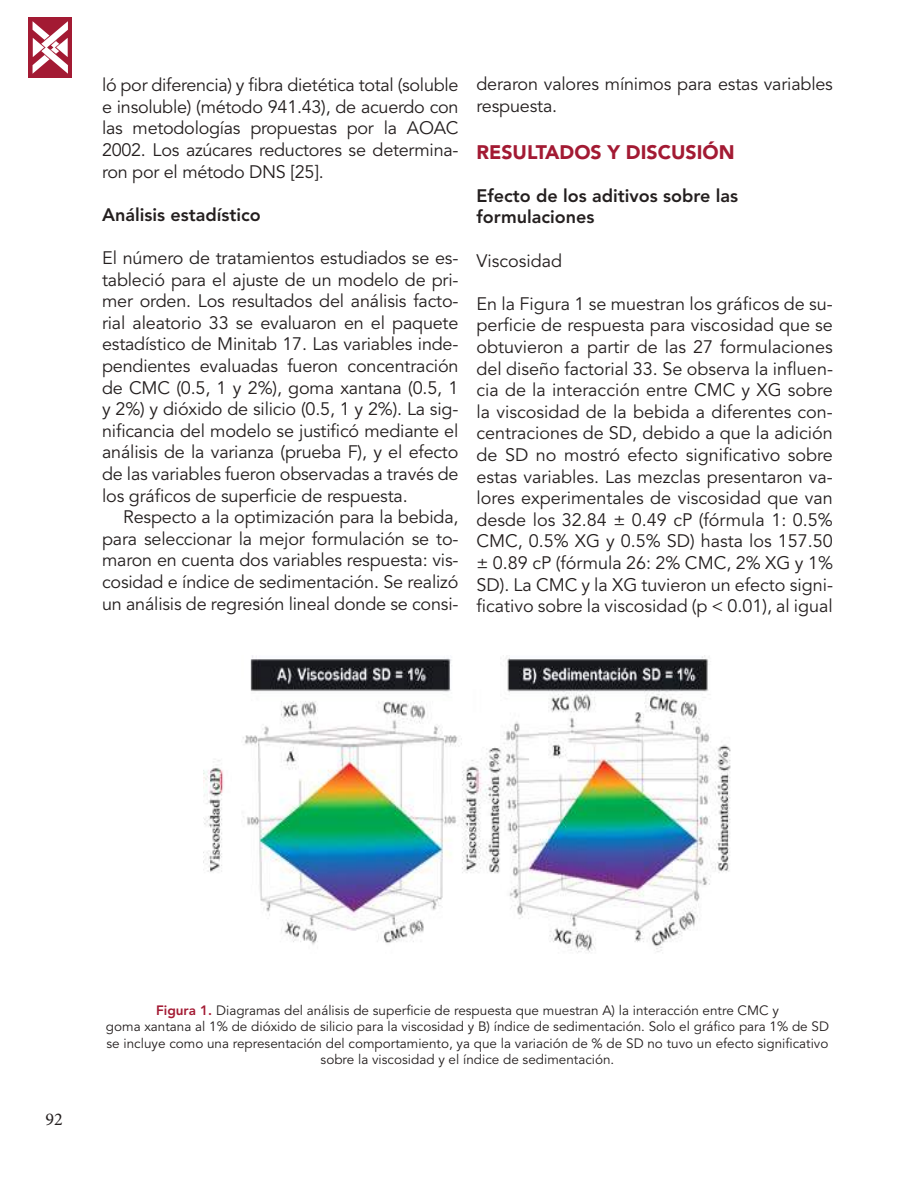
<style>
.page{position:relative;width:918px;height:1188px;background:#fff}
.page>*{position:absolute;margin:0;border:0;box-sizing:border-box;transform-origin:0 0}
.t1{font:900 19.5px "Avenir LT Std";color:#a31a33}
.t2{font:18px/21.6px "Avenir LT Std";letter-spacing:-.01em;color:#241f1f;text-align:justify}
.t3{font:800 18px/21.6px "Avenir LT Std";color:#241f1f}
.t4{font:18px "Minion Pro";color:#241f1f}
.t5{font:13.5px/16.2px "Avenir LT Std";color:#241f1f;text-align:center}
.s1{font-weight:800;color:#a31a33}
</style>
<div class="page">
<div style="left:28px;top:17px;width:44px;height:61px;background:#a31a33"></div>
<svg style="left:33px;top:21px;width:35px;height:53px"></svg>
<img style="left:203px;top:655px;width:528px;height:297px">
<p class="t2" style="left:102px;top:75px;width:358px">ló por diferencia) y fibra dietética total (soluble e insoluble) (método 941.43), de acuerdo con las metodologías propuestas por la AOAC 2002. Los azúcares reductores se determina&shy;ron por el método DNS [25].</p>
<p class="t3" style="left:102px;top:204px;width:160px">Análisis estadístico</p>
<p class="t2" style="left:102px;top:247px;width:358px">El número de tratamientos estudiados se es&shy;tableció para el ajuste de un modelo de pri&shy;mer orden. Los resultados del análisis facto&shy;rial aleatorio 33 se evaluaron en el paquete estadístico de Minitab 17. Las variables inde&shy;pendientes evaluadas fueron concentración de CMC (0.5, 1 y 2%), goma xantana (0.5, 1 y 2%) y dióxido de silicio (0.5, 1 y 2%). La sig&shy;nificancia del modelo se justificó mediante el análisis de la varianza (prueba F), y el efecto de las variables fueron observadas a través de los gráficos de superficie de respuesta.</p>
<p class="t2" style="left:102px;top:507px;width:358px;text-indent:21px">Respecto a la optimización para la bebida, para seleccionar la mejor formulación se to&shy;maron en cuenta dos variables respuesta: vis&shy;cosidad e índice de sedimentación. Se realizó un análisis de regresión lineal donde se consi-</p>
<p class="t2" style="left:477px;top:74px;width:358px">deraron valores mínimos para estas variables respuesta.</p>
<p class="t1" style="left:477px;top:140px;width:260px">RESULTADOS Y DISCUSIÓN</p>
<p class="t3" style="left:477px;top:185px;width:263px">Efecto de los aditivos sobre las formulaciones</p>
<p class="t2" style="left:477px;top:250px;width:87px">Viscosidad</p>
<p class="t2" style="left:477px;top:293px;width:358px">En la Figura 1 se muestran los gráficos de su&shy;perficie de respuesta para viscosidad que se obtuvieron a partir de las 27 formulaciones del diseño factorial 33. Se observa la influen&shy;cia de la interacción entre CMC y XG sobre la viscosidad de la bebida a diferentes con&shy;centraciones de SD, debido a que la adición de SD no mostró efecto significativo sobre estas variables. Las mezclas presentaron va&shy;lores experimentales de viscosidad que van desde los 32.84 ± 0.49 cP (fórmula 1: 0.5% CMC, 0.5% XG y 0.5% SD) hasta los 157.50 ± 0.89 cP (fórmula 26: 2% CMC, 2% XG y 1% SD). La CMC y la XG tuvieron un efecto signi&shy;ficativo sobre la viscosidad (p &lt; 0.01), al igual</p>
<p class="t4" style="left:45px;top:1107px;width:19px">92</p>
<p class="t5" style="left:106px;top:1003px;width:725px"><span class="s1">Figura 1.</span> Diagramas del análisis de superficie de respuesta que muestran A) la interacción entre CMC y<br>goma xantana al 1% de dióxido de silicio para la viscosidad y B) índice de sedimentación. Solo el gráfico para 1% de SD se incluye como una representación del comportamiento, ya que la variación de % de SD no tuvo un efecto significativo sobre la viscosidad y el índice de sedimentación.</p>
</div>
